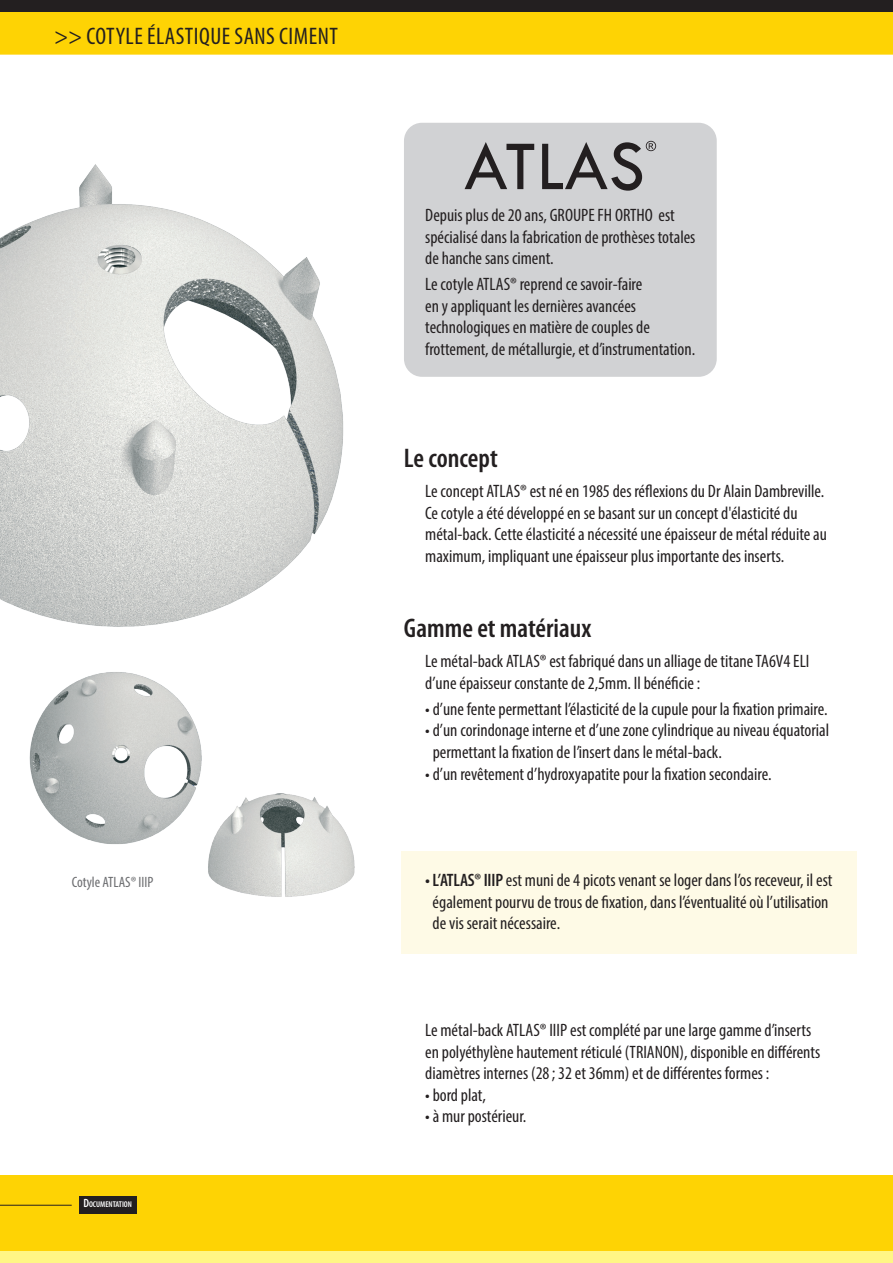
<style>
.page{position:relative;width:893px;height:1263px;background:#fff}
.page>*{position:absolute;margin:0;border:0;box-sizing:border-box;transform-origin:0 0}
.t1{font:600 condensed 27px "Myriad Pro";color:#231f20}
.t2{font:condensed 24px "Myriad Pro";letter-spacing:.02em;color:#231f20}
.t3{font:condensed 18px/21.6px "Myriad Pro";color:#231f20}
.t4{font:condensed 15px "Myriad Pro";color:#6c6d70}
.t5{font:600 condensed 8.4px "Myriad Pro";color:#fff}
.s1{font-size:12px}
.s2{font-weight:600}
</style>
<div class="page">
<div style="left:0;top:1175px;width:893px;height:88px;background:#fed304"></div>
<div style="left:0;top:1251px;width:893px;height:12px;background:#fff685"></div>
<hr style="left:0;top:1205px;width:72px;height:1px;background:#231f20">
<div style="left:79px;top:1196px;width:57px;height:18px;background:#231f20"></div>
<div style="left:0;top:12px;width:893px;height:42px;background:#fed304"></div>
<div style="left:0;top:0;width:893px;height:12px;background:#231f20"></div>
<div style="left:404px;top:123px;width:313px;height:254px;background:#d1d2d4;border-radius:18px"></div>
<svg style="left:465px;top:141px;width:191px;height:50px"></svg>
<div style="left:401px;top:851px;width:455px;height:102px;background:#fefae6"></div>
<img style="left:29px;top:672px;width:173px;height:172px">
<img style="left:208px;top:793px;width:147px;height:104px">
<img style="left:0;top:164px;width:344px;height:463px">
<h2 class="t2" style="left:54px;top:21px;width:285px">&gt;&gt; COTYLE ÉLASTIQUE SANS CIMENT</h2>
<p class="t4" style="left:72px;top:873px;width:83px">Cotyle ATLAS® IIIP</p>
<p class="t5" style="left:83px;top:1199px;width:50px"><span class="s1">D</span>OCUMENTATION</p>
<p class="t3" style="left:425px;top:204px;width:272px">Depuis plus de 20 ans, GROUPE FH ORTHO est spécialisé dans la fabrication de prothèses totales de hanche sans ciment.</p>
<p class="t3" style="left:425px;top:273px;width:271px">Le cotyle ATLAS® reprend ce savoir-faire<br>en y appliquant les dernières avancées technologiques en matière de couples de frottement, de métallurgie, et d’instrumentation.</p>
<h1 class="t1" style="left:404px;top:441px;width:95px">Le concept</h1>
<p class="t3" style="left:425px;top:480px;width:403px">Le concept ATLAS® est né en 1985 des réflexions du Dr Alain Dambreville.<br>Ce cotyle a été développé en se basant sur un concept d'élasticité du métal-back. Cette élasticité a nécessité une épaisseur de métal réduite au maximum, impliquant une épaisseur plus importante des inserts.</p>
<h1 class="t1" style="left:404px;top:612px;width:189px">Gamme et matériaux</h1>
<p class="t3" style="left:425px;top:650px;width:386px">Le métal-back ATLAS® est fabriqué dans un alliage de titane TA6V4 ELI d’une épaisseur constante de 2,5mm. Il bénéficie :</p>
<p class="t3" style="left:425px;top:698px;width:404px">• d’une fente permettant l’élasticité de la cupule pour la fixation primaire.</p>
<p class="t3" style="left:433px;top:719px;width:398px;text-indent:-7px">• d’un corindonage interne et d’une zone cylindrique au niveau équatorial permettant la fixation de l’insert dans le métal-back.</p>
<p class="t3" style="left:425px;top:763px;width:348px">• d’un revêtement d’hydroxyapatite pour la fixation secondaire.</p>
<p class="t3" style="left:433px;top:869px;width:401px;text-indent:-7px"><span class="s2">• L’ATLAS® IIIP</span> est muni de 4 picots venant se loger dans l’os receveur, il est également pourvu de trous de fixation, dans l’éventualité où l’utilisation de vis serait nécessaire.</p>
<p class="t3" style="left:425px;top:1019px;width:397px">Le métal-back ATLAS® IIIP est complété par une large gamme d’inserts en polyéthylène hautement réticulé (TRIANON), disponible en différents diamètres internes (28; 32 et 36mm) et de différentes formes :</p>
<p class="t3" style="left:425px;top:1084px;width:62px">• bord plat,</p>
<p class="t3" style="left:425px;top:1105px;width:103px">• à mur postérieur.</p>
</div>
